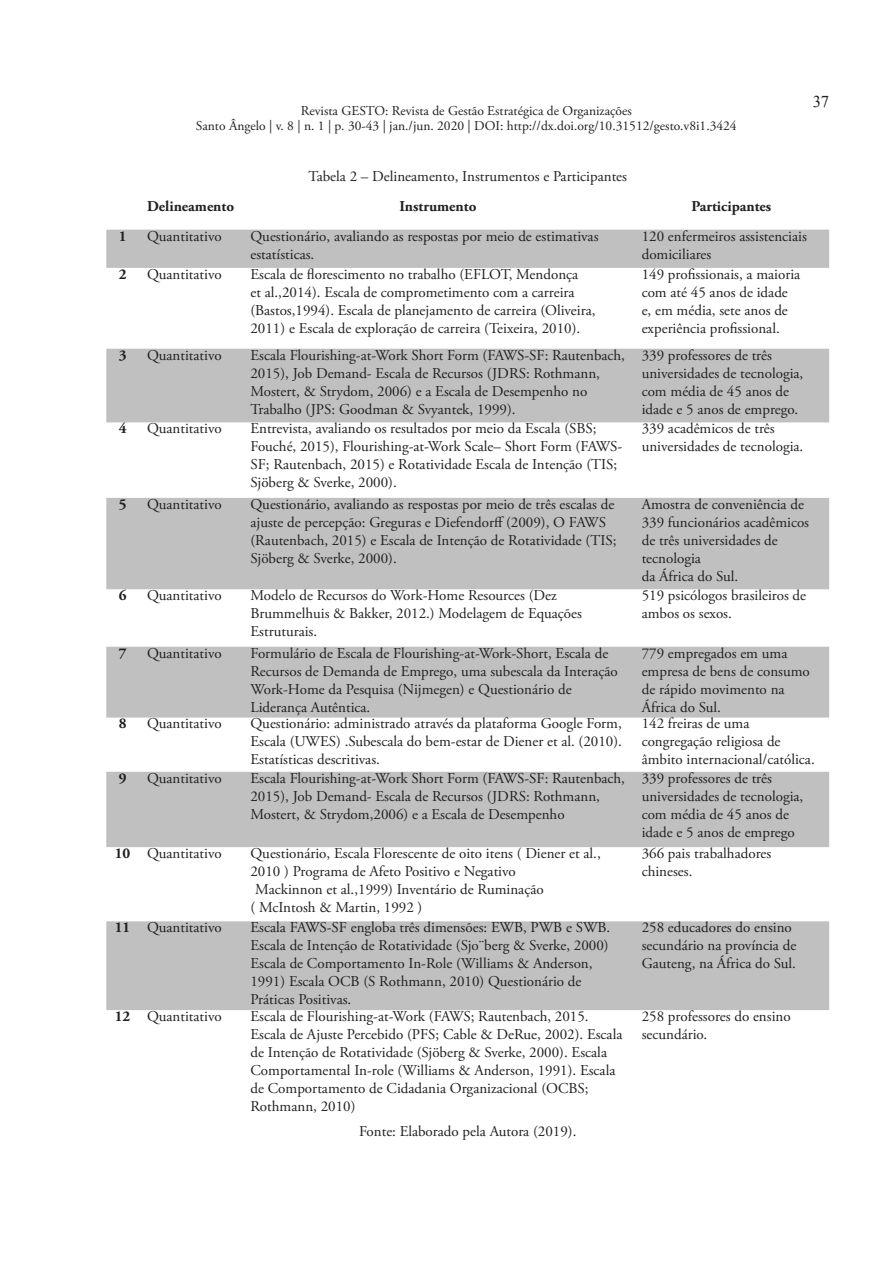
<style>
.page{position:relative;width:893px;height:1263px;background:#fff}
.page>*{position:absolute;margin:0;border:0;box-sizing:border-box;transform-origin:0 0}
.t1{font:16.5px "Times New Roman";color:#231f20}
.Tabela_1{font:15px/18px "Adobe Garamond Pro";color:#231f20}
.t2{font:700 15px "Adobe Garamond Pro";color:#231f20}
.t3{font:13.5px/15px "Adobe Garamond Pro";color:#231f20;text-align:center}
.s1{color:#fff}
</style>
<div class="page">
<svg style="left:106px;top:230px;width:723px;height:780px;fill:#c0c0c0"></svg>
<p class="t3" style="left:196px;top:104px;width:542px">Revista GESTO: Revista de Gestão Estratégica de Organizações<br>Santo Ângelo | v. 8 | n. 1 | p. 30-43 | jan./jun. 2020 | DOI: http://dx.doi.org/10.31512/gesto.v8i1.3424</p>
<p class="Tabela_1" style="left:308px;top:168px;width:320px">Tabela 2 – Delineamento, Instrumentos e Participantes</p>
<p class="t2" style="left:147px;top:198px;width:88px">Delineamento</p>
<p class="t2" style="left:399px;top:198px;width:78px">Instrumento</p>
<p class="t2" style="left:691px;top:198px;width:81px">Participantes</p>
<p class="t1" style="left:813px;top:90px;width:18px">37</p>
<p class="t2" style="left:119px;top:227px;width:9px">1</p>
<p class="Tabela_1" style="left:147px;top:227px;width:76px">Quantitativo</p>
<p class="Tabela_1" style="left:250px;top:227px;width:350px">Questionário, avaliando as respostas por meio de estimativas estatísticas.</p>
<p class="Tabela_1" style="left:642px;top:227px;width:167px">120 enfermeiros assistenciais domiciliares</p>
<p class="t2" style="left:119px;top:265px;width:9px">2</p>
<p class="Tabela_1" style="left:147px;top:266px;width:76px">Quantitativo</p>
<p class="Tabela_1" style="left:250px;top:266px;width:347px">Escala de florescimento no trabalho (EFLOT, Mendonça<br>et al.,2014). Escala de comprometimento com a carreira (Bastos,1994). Escala de planejamento de carreira (Oliveira, 2011) e Escala de exploração de carreira (Teixeira, 2010).</p>
<p class="Tabela_1" style="left:642px;top:266px;width:160px">149 profissionais, a maioria com até 45 anos de idade e, em média, sete anos de experiência profissional.</p>
<p class="t2" style="left:119px;top:346px;width:9px">3</p>
<p class="Tabela_1" style="left:147px;top:346px;width:76px">Quantitativo</p>
<p class="Tabela_1" style="left:250px;top:346px;width:376px">Escala Flourishing-at-Work Short Form (FAWS-SF: Rautenbach, 2015), Job Demand- Escala de Recursos (JDRS: Rothmann, Mostert, &amp; Strydom, 2006) e a Escala de Desempenho no Trabalho (JPS: Goodman &amp; Svyantek, 1999).</p>
<p class="Tabela_1" style="left:642px;top:346px;width:163px">339 professores de três universidades de tecnologia, com média de 45 anos de idade e 5 anos de emprego.</p>
<p class="t2" style="left:119px;top:420px;width:9px">4</p>
<p class="Tabela_1" style="left:147px;top:420px;width:76px">Quantitativo</p>
<p class="Tabela_1" style="left:250px;top:420px;width:373px">Entrevista, avaliando os resultados por meio da Escala (SBS; Fouché, 2015), Flourishing-at-Work Scale– Short Form (FAWS-SF; Rautenbach, 2015) e Rotatividade Escala de Intenção (TIS; Sjöberg &amp; Sverke, 2000).</p>
<p class="Tabela_1" style="left:642px;top:420px;width:163px">339 acadêmicos de três universidades de tecnologia.</p>
<p class="t2" style="left:119px;top:495px;width:9px">5</p>
<p class="Tabela_1" style="left:147px;top:495px;width:76px">Quantitativo</p>
<p class="Tabela_1" style="left:250px;top:495px;width:368px">Questionário, avaliando as respostas por meio de três escalas de ajuste de percepção: Greguras e Diefendorff (2009), O FAWS (Rautenbach, 2015) e Escala de Intenção de Rotatividade (TIS; Sjöberg &amp; Sverke, 2000).</p>
<p class="Tabela_1" style="left:642px;top:495px;width:169px">Amostra de conveniência de<br>339 funcionários acadêmicos de três universidades de tecnologia</p>
<p class="Tabela_1" style="left:642px;top:567px;width:98px">da África do Sul.</p>
<p class="t2" style="left:119px;top:587px;width:9px">6</p>
<p class="Tabela_1" style="left:147px;top:587px;width:76px">Quantitativo</p>
<p class="Tabela_1" style="left:250px;top:587px;width:333px">Modelo de Recursos do Work-Home Resources (Dez<br>Brummelhuis &amp; Bakker, 2012.) Modelagem de Equações<br>Estruturais.</p>
<p class="Tabela_1" style="left:642px;top:587px;width:166px">519 psicólogos brasileiros de ambos os sexos.</p>
<p class="t2" style="left:119px;top:644px;width:9px">7</p>
<p class="Tabela_1" style="left:147px;top:644px;width:76px">Quantitativo</p>
<p class="Tabela_1" style="left:250px;top:644px;width:369px">Formulário de Escala de Flourishing-at-Work-Short, Escala de Recursos de Demanda de Emprego, uma subescala da Interação Work-Home da Pesquisa (Nijmegen) e Questionário de Liderança Autêntica.</p>
<p class="Tabela_1" style="left:642px;top:644px;width:170px">779 empregados em uma empresa de bens de consumo de rápido movimento na<br>África do Sul.</p>
<p class="t2" style="left:119px;top:715px;width:9px">8</p>
<p class="Tabela_1" style="left:147px;top:715px;width:76px">Quantitativo</p>
<p class="Tabela_1" style="left:250px;top:715px;width:373px;text-align:justify">Questionário: administrado através da plataforma Google Form, Escala (UWES) .Subescala do bem-estar de Diener et al. (2010).<br>Estatísticas descritivas.</p>
<p class="Tabela_1" style="left:642px;top:715px;width:175px">142 freiras de uma congregação religiosa de âmbito internacional/católica.</p>
<p class="t2" style="left:119px;top:769px;width:9px">9</p>
<p class="Tabela_1" style="left:147px;top:769px;width:76px">Quantitativo</p>
<p class="Tabela_1" style="left:250px;top:769px;width:376px">Escala Flourishing-at-Work Short Form (FAWS-SF: Rautenbach,<br>2015), Job Demand- Escala de Recursos (JDRS: Rothmann,<br>Mostert, &amp; Strydom,2006) e a Escala de Desempenho</p>
<p class="Tabela_1" style="left:642px;top:769px;width:163px">339 professores de três universidades de tecnologia, com média de 45 anos de idade e 5 anos de emprego</p>
<p class="t2" style="left:115px;top:844px;width:17px">10</p>
<p class="Tabela_1" style="left:147px;top:845px;width:76px">Quantitativo</p>
<p class="Tabela_1" style="left:250px;top:845px;width:352px">Questionário, Escala Florescente de oito itens ( Diener et al.,<br>2010 ) Programa de Afeto Positivo e Negativo</p>
<p class="Tabela_1" style="left:250px;top:881px;width:295px"><span class="s1">(</span>Mackinnon et al.,1999) Inventário de Ruminação</p>
<p class="Tabela_1" style="left:250px;top:899px;width:173px">( McIntosh &amp; Martin, 1992 )</p>
<p class="Tabela_1" style="left:642px;top:845px;width:131px">366 pais trabalhadores chineses.</p>
<p class="t2" style="left:115px;top:919px;width:17px">11</p>
<p class="Tabela_1" style="left:147px;top:919px;width:76px">Quantitativo</p>
<p class="Tabela_1" style="left:250px;top:919px;width:361px">Escala FAWS-SF engloba três dimensões: EWB, PWB e SWB.<br>Escala de Intenção de Rotatividade (Sjo¨berg &amp; Sverke, 2000)<br>Escala de Comportamento In-Role (Williams &amp; Anderson, 1991) Escala OCB (S Rothmann, 2010) Questionário de Práticas Positivas.</p>
<p class="Tabela_1" style="left:642px;top:919px;width:156px">258 educadores do ensino secundário na província de<br>Gauteng, na África do Sul.</p>
<p class="t2" style="left:115px;top:1007px;width:17px">12</p>
<p class="Tabela_1" style="left:147px;top:1008px;width:76px">Quantitativo</p>
<p class="Tabela_1" style="left:250px;top:1008px;width:373px">Escala de Flourishing-at-Work (FAWS; Rautenbach, 2015.<br>Escala de Ajuste Percebido (PFS; Cable &amp; DeRue, 2002). Escala de Intenção de Rotatividade (Sjöberg &amp; Sverke, 2000). Escala Comportamental In-role (Williams &amp; Anderson, 1991). Escala de Comportamento de Cidadania Organizacional (OCBS; Rothmann, 2010)</p>
<p class="Tabela_1" style="left:642px;top:1008px;width:151px">258 professores do ensino secundário.</p>
<p class="Tabela_1" style="left:359px;top:1123px;width:219px">Fonte: Elaborado pela Autora (2019).</p>
</div>
